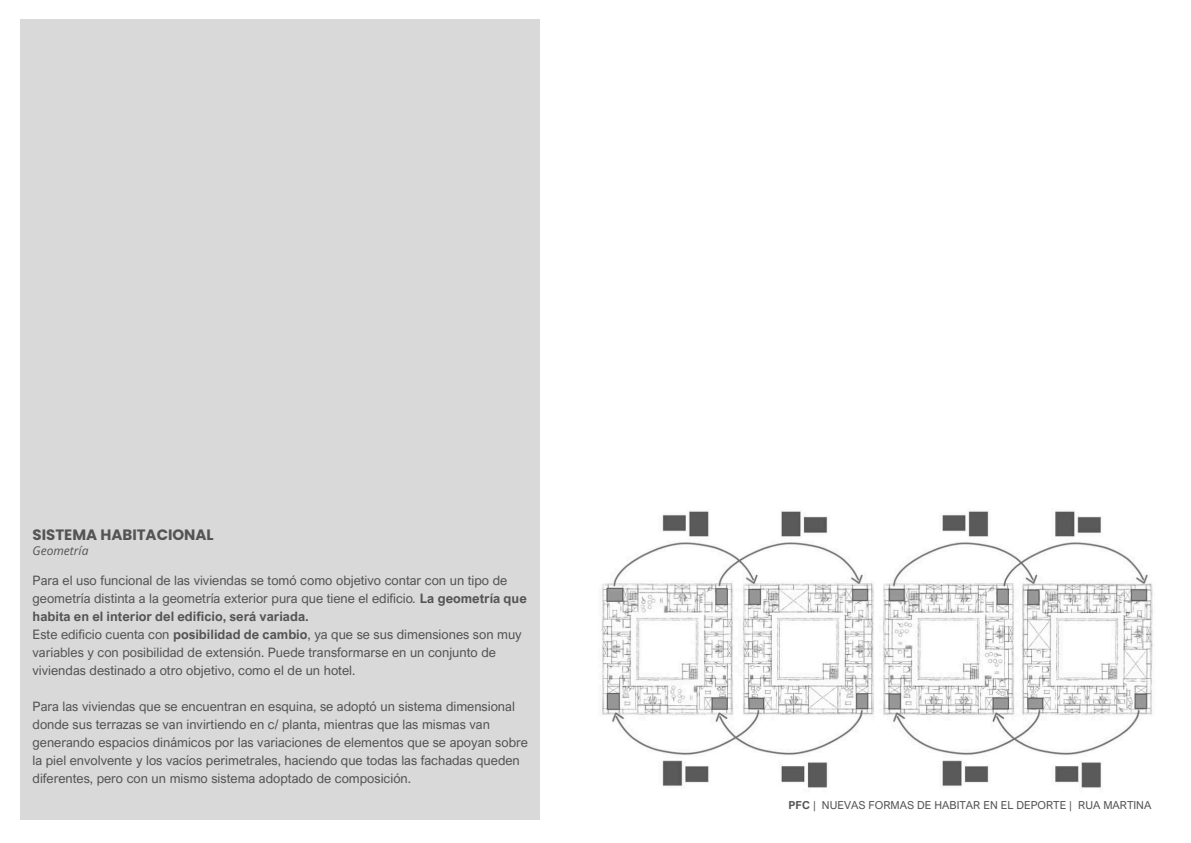
<style>
.page{position:relative;width:1191px;height:843px;background:#fff}
.page>*{position:absolute;margin:0;border:0;box-sizing:border-box;transform-origin:0 0}
.t1{font:700 15px "Poppins";color:#545454}
.t2{font:13px/18px "Arial Nova";color:#545454}
.t3{font:italic 12px "Open Sans";color:#545454}
.t4{font:11px "Arial Nova";color:#545454}
.s1{font-style:italic}
.s2{font-weight:700}
</style>
<div class="page">
<div style="left:20px;top:20px;width:519px;height:799px;background:#d9d9d9"></div>
<img style="left:601px;top:511px;width:552px;height:277px">
<p class="t1" style="left:33px;top:525px;width:183px">SISTEMA HABITACIONAL</p>
<p class="t3" style="left:33px;top:542px;width:57px">Geometría</p>
<p class="t2" style="left:33px;top:571px;width:495px">Para el uso funcional de las viviendas se tomó como objetivo contar con un tipo de geometría distinta a la geometría exterior pura que tiene el edificio<span class="s1">.</span> <span class="s2">La geometría que habita en el interior del edificio, será variada.<br></span>Este edificio cuenta con <span class="s2">posibilidad de cambio</span>, ya que se sus dimensiones son muy variables y con posibilidad de extensión. Puede transformarse en un conjunto de viviendas destinado a otro objetivo, como el de un hotel.</p>
<p class="t2" style="left:33px;top:697px;width:497px">Para las viviendas que se encuentran en esquina, se adoptó un sistema dimensional donde sus terrazas se van invirtiendo en c/ planta, mientras que las mismas van generando espacios dinámicos por las variaciones de elementos que se apoyan sobre la piel envolvente y los vacíos perimetrales, haciendo que todas las fachadas queden diferentes, pero con un mismo sistema adoptado de composición.</p>
<p class="t4" style="left:788px;top:798px;width:364px"><span class="s2">PFC</span> | NUEVAS FORMAS DE HABITAR EN EL DEPORTE | RUA MARTINA</p>
</div>
